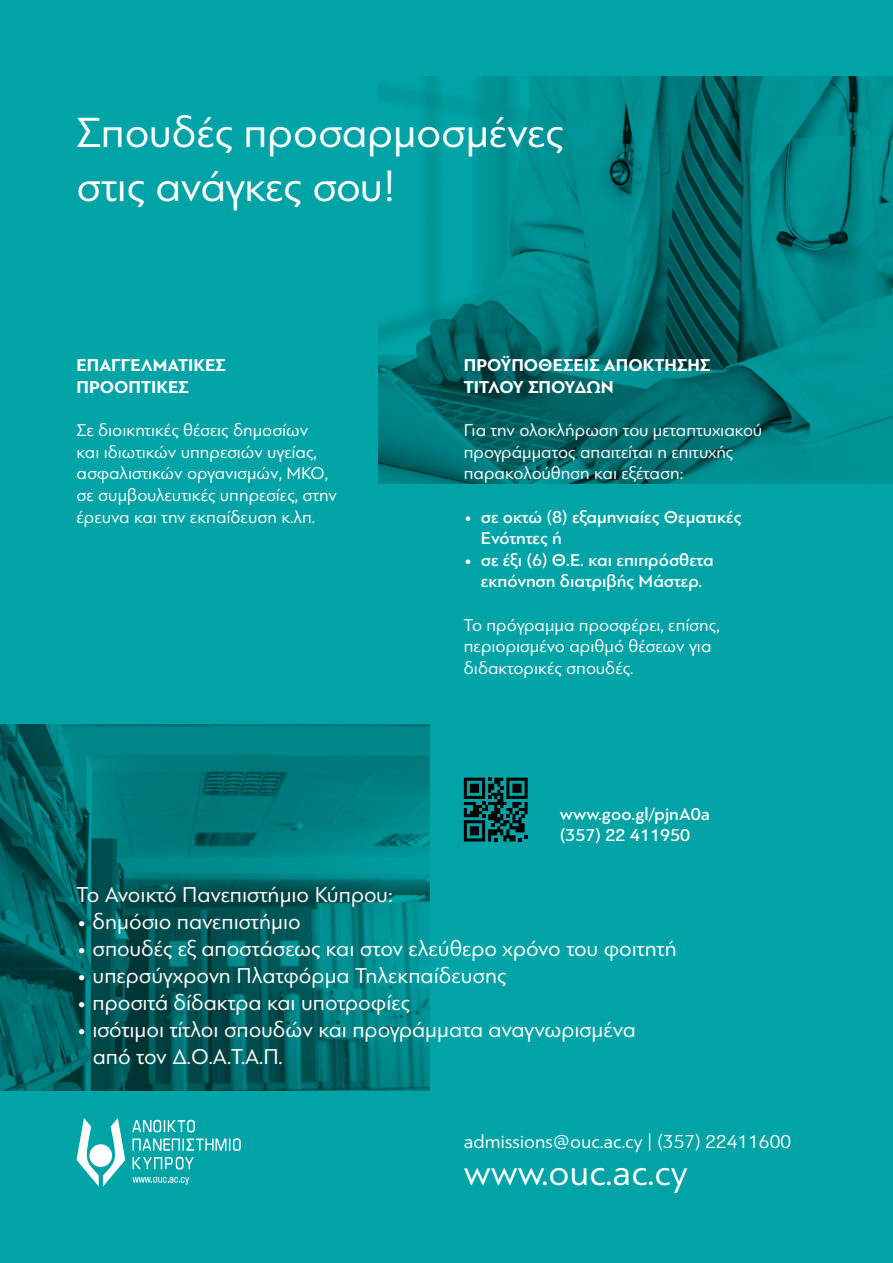
<style>
.page{position:relative;width:893px;height:1263px;background:#00a3a6}
.page>*{position:absolute;margin:0;border:0;box-sizing:border-box;transform-origin:0 0}
.t1{font:44.1px/54.2px "PF Bague Sans Pro";color:#fff}
.t2{font:37.5px "PF Bague Sans Pro";color:#fff}
.t3{font:22.5px/27px "PF Bague Sans Pro";color:#fff}
.t4{font:19.5px "PF Bague Sans Pro";color:#fff}
.t5{font:18px/21.6px "PF Bague Sans Pro";color:#fff}
.t6{font:500 18px/21.6px "PF Bague Sans Pro";color:#fff}
.t7{font:700 18px/21.6px "PF Bague Sans Pro";color:#fff}
</style>
<div class="page">
<img style="left:0;top:724px;width:429px;height:367px">
<svg style="left:77px;top:1118px;width:48px;height:68px"></svg>
<svg style="left:133px;top:1157px;width:61px;height:12px"></svg>
<svg style="left:133px;top:1138px;width:108px;height:13px"></svg>
<svg style="left:132px;top:1120px;width:63px;height:12px"></svg>
<svg style="left:132px;top:1177px;width:57px;height:8px"></svg>
<svg style="left:464px;top:778px;width:64px;height:63px"></svg>
<img style="left:378px;top:77px;width:515px;height:407px">
<h1 class="t1" style="left:77px;top:105px;width:489px">Σπουδές προσαρμοσμένες στις ανάγκες σου!</h1>
<p class="t7" style="left:77px;top:355px;width:151px">ΕΠΑΓΓΕΛΜΑΤΙΚΕΣ<br>ΠΡΟΟΠΤΙΚΕΣ</p>
<p class="t5" style="left:77px;top:419px;width:262px">Σε διοικητικές θέσεις δημοσίων<br>και ιδιωτικών υπηρεσιών υγείας, ασφαλιστικών οργανισμών, ΜΚΟ, σε συμβουλευτικές υπηρεσίες, στην έρευνα και την εκπαίδευση κ.λπ.</p>
<p class="t7" style="left:464px;top:355px;width:248px">ΠΡΟΫΠΟΘΕΣΕΙΣ ΑΠΟΚΤΗΣΗΣ<br>ΤΙΤΛΟΥ ΣΠΟΥΔΩΝ</p>
<p class="t5" style="left:464px;top:419px;width:300px">Για την ολοκλήρωση του μεταπτυχιακού προγράμματος απαιτείται η επιτυχής παρακολούθηση και εξέταση:</p>
<p class="t6" style="left:481px;top:506px;width:262px;text-indent:-17px">• σε οκτώ (8) εξαμηνιαίες Θεματικές<br>Ενότητες ή</p>
<p class="t6" style="left:464px;top:549px;width:251px;text-align:center">• σε έξι (6) Θ.Ε. και επιπρόσθετα εκπόνηση διατριβής Μάστερ.</p>
<p class="t5" style="left:464px;top:614px;width:257px">Το πρόγραμμα προσφέρει, επίσης, περιορισμένο αριθμό θέσεων για διδακτορικές σπουδές.</p>
<p class="t6" style="left:560px;top:803px;width:152px">www.goo.gl/pjnA0a (357) 22 411950</p>
<p class="t3" style="left:77px;top:881px;width:318px">Το Ανοικτό Πανεπιστήμιο Κύπρου:</p>
<p class="t3" style="left:77px;top:908px;width:226px">• δημόσιο πανεπιστήμιο</p>
<p class="t3" style="left:77px;top:935px;width:602px">• σπουδές εξ αποστάσεως και στον ελεύθερο χρόνο του φοιτητή</p>
<p class="t3" style="left:77px;top:962px;width:431px">• υπερσύγχρονη Πλατφόρμα Τηλεκπαίδευσης</p>
<p class="t3" style="left:77px;top:989px;width:335px">• προσιτά δίδακτρα και υποτροφίες</p>
<p class="t3" style="left:93px;top:1016px;width:545px;text-indent:-16px">• ισότιμοι τίτλοι σπουδών και προγράμματα αναγνωρισμένα από τον Δ.Ο.Α.Τ.Α.Π.</p>
<p class="t4" style="left:464px;top:1130px;width:329px">admissions@ouc.ac.cy | (357) 22411600</p>
<h2 class="t2" style="left:464px;top:1151px;width:225px">www.ouc.ac.cy</h2>
</div>
